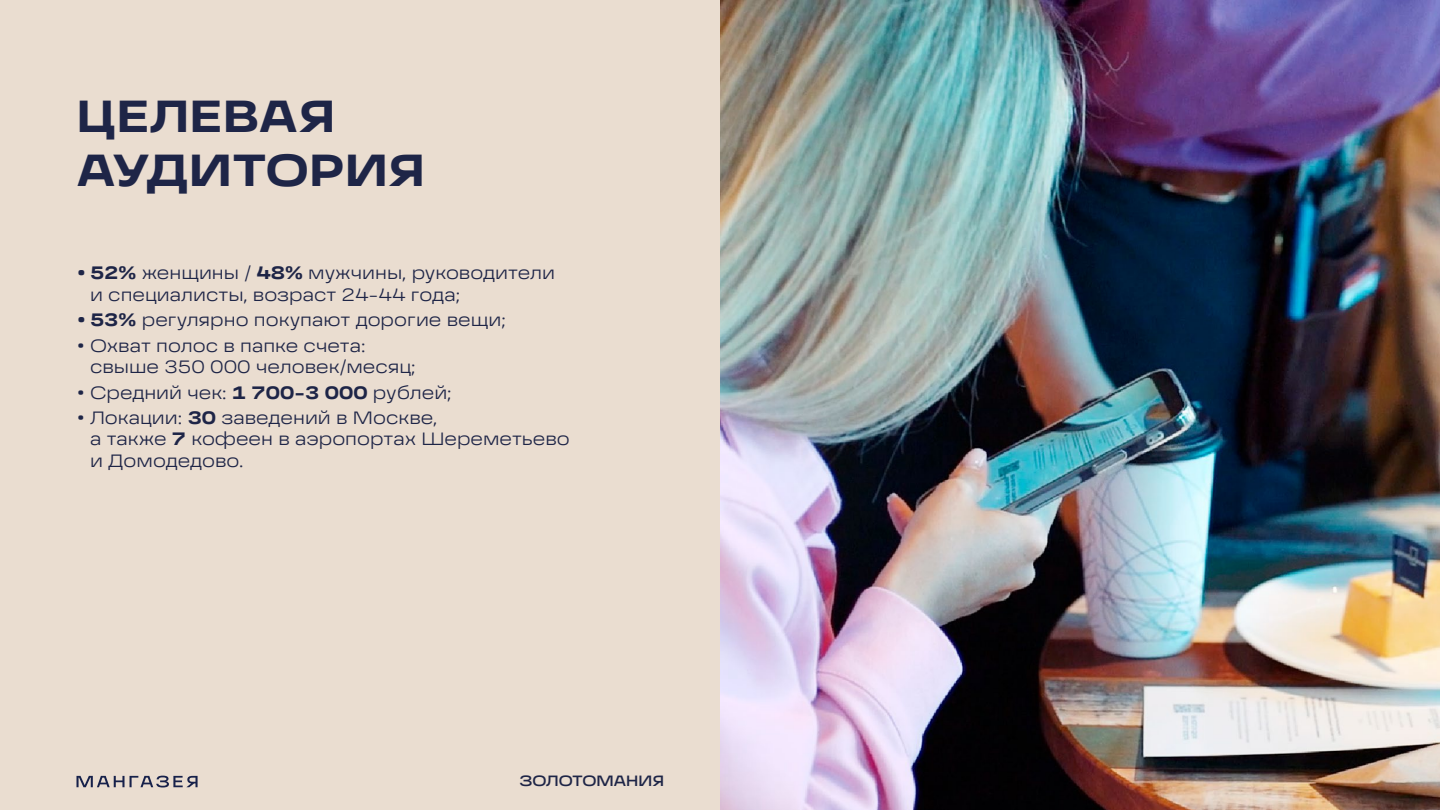
<style>
.page{position:relative;width:1440px;height:810px;background:#eaddd0}
.page>*{position:absolute;margin:0;border:0;box-sizing:border-box;transform-origin:0 0}
.t1{font:700 45px/54px "Grandis Extended";letter-spacing:.015em;color:#1e2547}
.t2{font:300 18px/21.6px "Grandis Extended";color:#1e2547}
.t3{font:500 15px "Grandis Extended";color:#1e2547}
.s1{font-weight:700}
</style>
<div class="page">
<svg style="left:76px;top:776px;width:122px;height:12px"></svg>
<img style="left:720px;top:0;width:720px;height:810px">
<h1 class="t1" style="left:77px;top:88px;width:349px">ЦЕЛЕВАЯ<br>АУДИТОРИЯ</h1>
<p class="t2" style="left:90px;top:262px;width:467px;text-indent:-14px"><span class="s1">• 52%</span> женщины / <span class="s1">48%</span> мужчины, руководители и специалисты, возраст 24-44 года;</p>
<p class="t2" style="left:76px;top:309px;width:431px"><span class="s1">• 53%</span> регулярно покупают дорогие вещи;</p>
<p class="t2" style="left:90px;top:334px;width:327px;text-indent:-14px">• Охват полос в папке счета: свыше 350 000 человек/месяц;</p>
<p class="t2" style="left:76px;top:381px;width:377px">• Средний чек: <span class="s1">1 700-3 000</span> рублей;</p>
<p class="t2" style="left:90px;top:406px;width:481px;text-indent:-14px">• Локации: <span class="s1">30</span> заведений в Москве,<br>а также <span class="s1">7</span> кофеен в аэропортах Шереметьево и Домодедово.</p>
<p class="t3" style="left:519px;top:771px;width:146px">ЗОЛОТОМАНИЯ</p>
</div>
